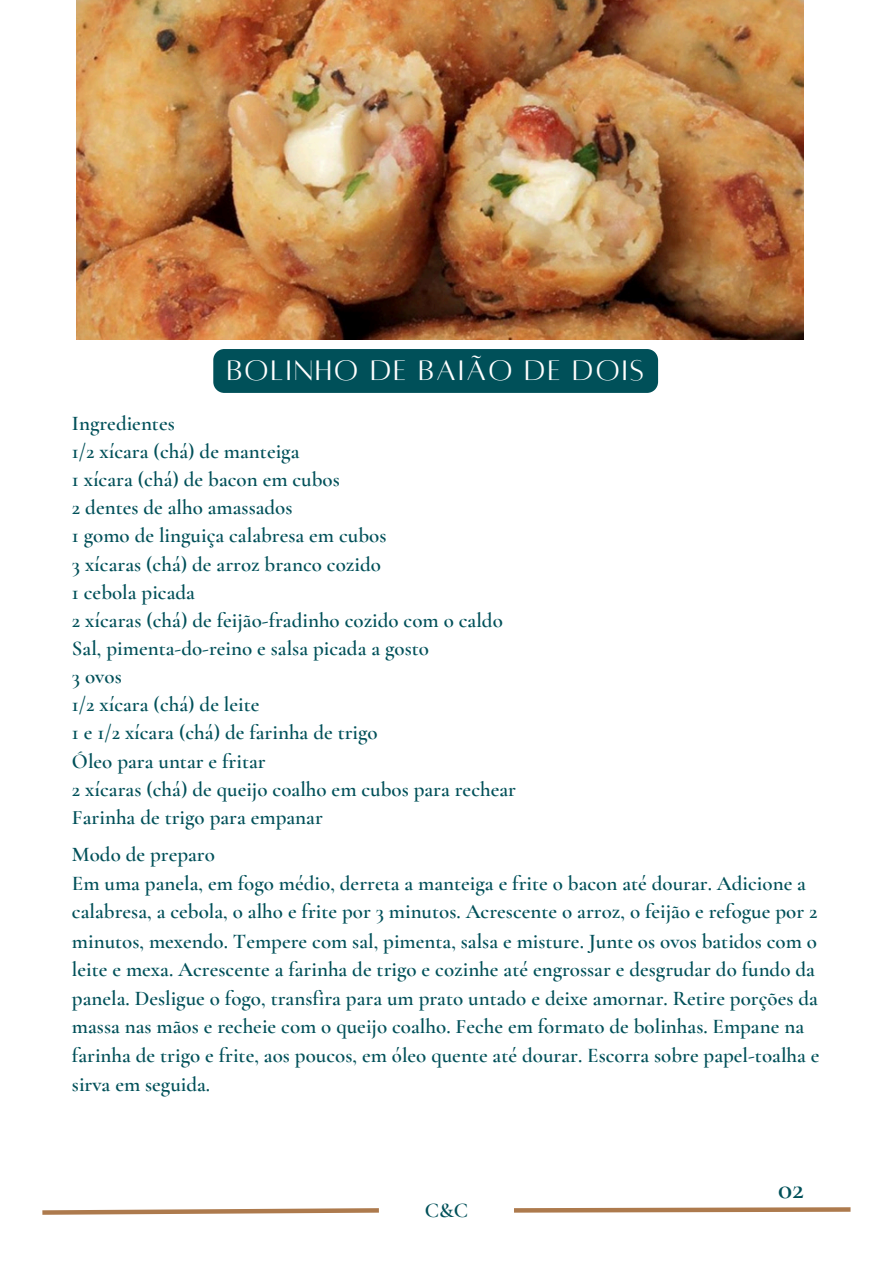
<style>
.page{position:relative;width:894px;height:1264px;background:#fff}
.page>*{position:absolute;margin:0;border:0;box-sizing:border-box;transform-origin:0 0}
.t1{font:31.2px "Alta regular";letter-spacing:.07em;color:#fff}
.t2{font:600 29.4px "Cormorant Garamond";color:#005059}
.t3{font:600 21px "Cormorant Garamond";color:#005059}
</style>
<div class="page">
<svg style="left:42px;top:1208px;width:337px;height:7px"></svg>
<svg style="left:514px;top:1207px;width:337px;height:6px"></svg>
<img style="left:76px;top:0;width:727px;height:340px">
<div style="left:213px;top:349px;width:444px;height:44px;background:#005059"></div>
<p class="t1" style="left:227px;top:355px;width:418px">BOLINHO DE BAIÃO DE DOIS</p>
<p class="t3" style="left:72px;top:410px;width:104px">Ingredientes</p>
<h1 class="t3" style="left:72px;top:438px;width:229px">1/2 xícara (chá) de manteiga</h1>
<p class="t3" style="left:72px;top:466px;width:269px">1 xícara (chá) de bacon em cubos</p>
<p class="t3" style="left:72px;top:495px;width:222px">2 dentes de alho amassados</p>
<p class="t3" style="left:72px;top:523px;width:316px">1 gomo de linguiça calabresa em cubos</p>
<p class="t3" style="left:72px;top:551px;width:310px">3 xícaras (chá) de arroz branco cozido</p>
<p class="t3" style="left:72px;top:579px;width:124px">1 cebola picada</p>
<p class="t3" style="left:72px;top:607px;width:432px">2 xícaras (chá) de feijão-fradinho cozido com o caldo</p>
<p class="t3" style="left:72px;top:635px;width:358px">Sal, pimenta-do-reino e salsa picada a gosto</p>
<p class="t3" style="left:72px;top:663px;width:51px">3 ovos</p>
<p class="t3" style="left:72px;top:691px;width:189px">1/2 xícara (chá) de leite</p>
<p class="t3" style="left:72px;top:720px;width:307px">1 e 1/2 xícara (chá) de farinha de trigo</p>
<p class="t3" style="left:72px;top:748px;width:195px">Óleo para untar e fritar</p>
<p class="t3" style="left:72px;top:776px;width:445px">2 xícaras (chá) de queijo coalho em cubos para rechear</p>
<p class="t3" style="left:72px;top:804px;width:252px">Farinha de trigo para empanar</p>
<p class="t3" style="left:72px;top:841px;width:144px">Modo de preparo</p>
<p class="t3" style="left:72px;top:870px;width:735px">Em uma panela, em fogo médio, derreta a manteiga e frite o bacon até dourar. Adicione a</p>
<p class="t3" style="left:72px;top:898px;width:746px">calabresa, a cebola, o alho e frite por 3 minutos. Acrescente o arroz, o feijão e refogue por 2</p>
<p class="t3" style="left:72px;top:928px;width:746px">minutos, mexendo. Tempere com sal, pimenta, salsa e misture. Junte os ovos batidos com o</p>
<p class="t3" style="left:72px;top:956px;width:744px">leite e mexa. Acrescente a farinha de trigo e cozinhe até engrossar e desgrudar do fundo da</p>
<p class="t3" style="left:72px;top:985px;width:747px">panela. Desligue o fogo, transfira para um prato untado e deixe amornar. Retire porções da</p>
<p class="t3" style="left:72px;top:1013px;width:733px">massa nas mãos e recheie com o queijo coalho. Feche em formato de bolinhas. Empane na</p>
<p class="t3" style="left:72px;top:1042px;width:749px">farinha de trigo e frite, aos poucos, em óleo quente até dourar. Escorra sobre papel-toalha e</p>
<p class="t3" style="left:72px;top:1071px;width:140px">sirva em seguida.</p>
<p class="t3" style="left:424px;top:1197px;width:45px">C&amp;C</p>
<p class="t2" style="left:777px;top:1170px;width:27px">02</p>
</div>
